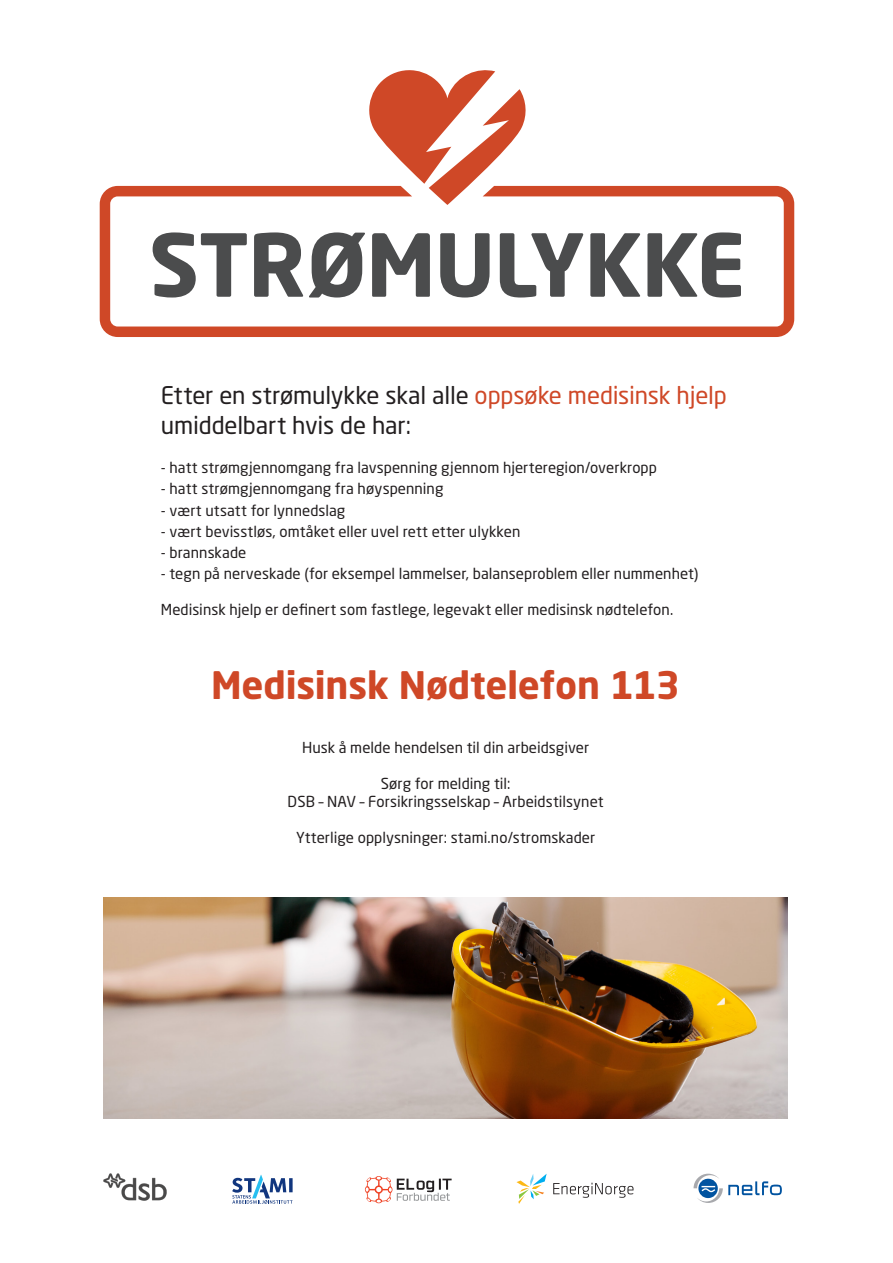
<style>
.page{position:relative;width:893px;height:1263px;background:#fff}
.page>*{position:absolute;margin:0;border:0;box-sizing:border-box;transform-origin:0 0}
.t1{font:700 37.5px "Neo Sans Std";letter-spacing:-.005em;color:#cf4827}
.t2{font:24px/30px "Neo Sans Std";letter-spacing:-.01em;color:#231f20}
.t3{font:15px "Neo Sans Std";letter-spacing:.005em;color:#231f20}
.s1{color:#cf4827}
</style>
<div class="page">
<img style="left:104px;top:898px;width:683px;height:221px">
<svg style="left:364px;top:70px;width:164px;height:116px"></svg>
<svg style="left:100px;top:186px;width:694px;height:151px"></svg>
<svg style="left:365px;top:1176px;width:87px;height:27px"></svg>
<svg style="left:232px;top:1175px;width:61px;height:29px"></svg>
<svg style="left:553px;top:1183px;width:80px;height:15px"></svg>
<svg style="left:516px;top:1174px;width:31px;height:30px"></svg>
<img style="left:104px;top:1174px;width:63px;height:27px">
<svg style="left:693px;top:1174px;width:89px;height:29px"></svg>
<p class="t2" style="left:161px;top:380px;width:567px">Etter en strømulykke skal alle <span class="s1">oppsøke medisinsk hjelp </span>umiddelbart hvis de har:</p>
<p class="t3" style="left:161px;top:459px;width:498px">- hatt strømgjennomgang fra lavspenning gjennom hjerteregion/overkropp</p>
<p class="t3" style="left:161px;top:480px;width:284px">- hatt strømgjennomgang fra høyspenning</p>
<p class="t3" style="left:161px;top:501px;width:186px">- vært utsatt for lynnedslag</p>
<p class="t3" style="left:161px;top:522px;width:361px">- vært bevisstløs, omtåket eller uvel rett etter ulykken</p>
<p class="t3" style="left:161px;top:543px;width:87px">- brannskade</p>
<p class="t3" style="left:161px;top:564px;width:539px">- tegn på nerveskade (for eksempel lammelser, balanseproblem eller nummenhet)</p>
<p class="t3" style="left:161px;top:600px;width:514px">Medisinsk hjelp er definert som fastlege, legevakt eller medisinsk nødtelefon.</p>
<p class="t1" style="left:211px;top:660px;width:470px">Medisinsk Nødtelefon 113</p>
<p class="t3" style="left:302px;top:738px;width:289px">Husk å melde hendelsen til din arbeidsgiver</p>
<p class="t3" style="left:381px;top:774px;width:131px">Sørg for melding til:</p>
<p class="t3" style="left:288px;top:792px;width:318px">DSB – NAV – Forsikringsselskap – Arbeidstilsynet</p>
<p class="t3" style="left:296px;top:828px;width:301px">Ytterlige opplysninger: stami.no/stromskader</p>
</div>
